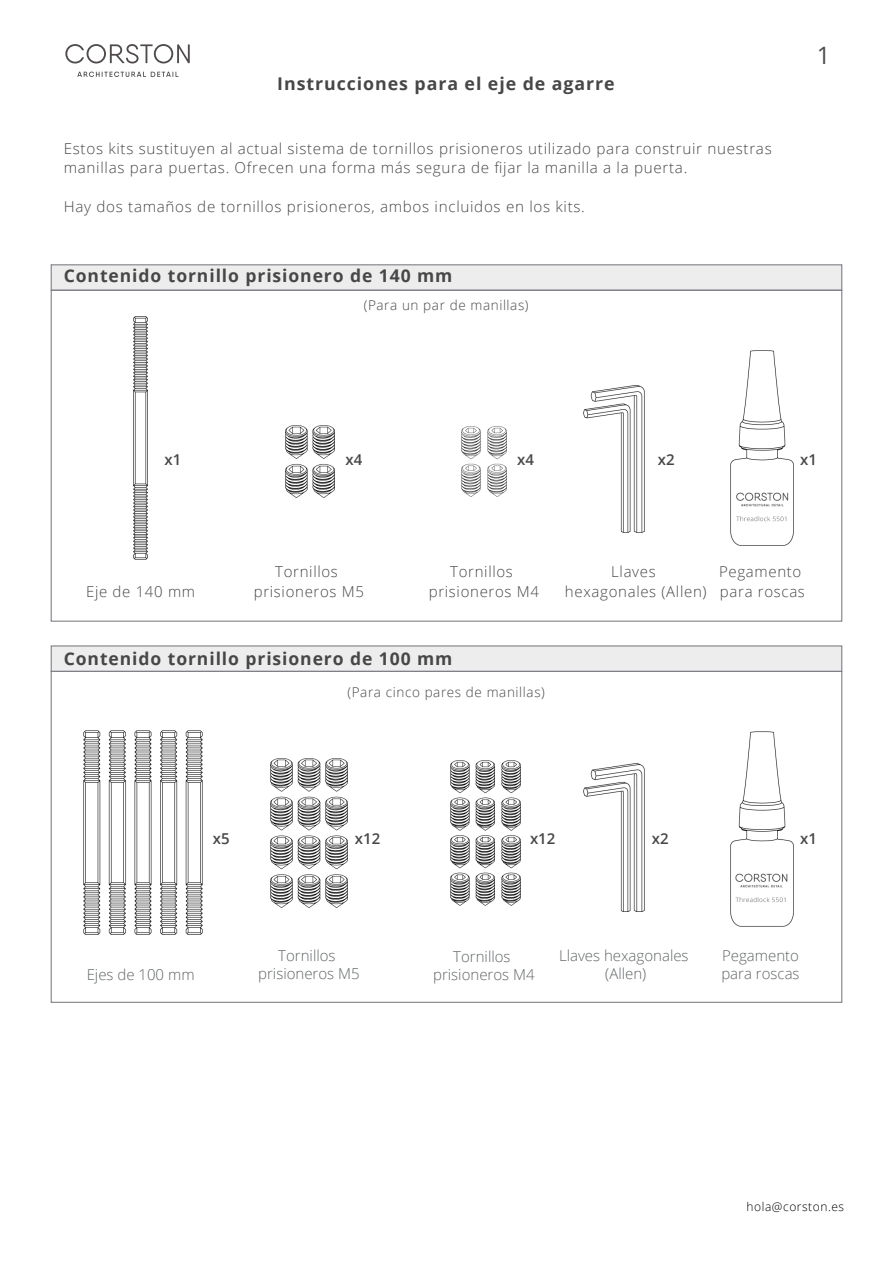
<style>
.page{position:relative;width:893px;height:1263px;background:#fff}
.page>*{position:absolute;margin:0;border:0;box-sizing:border-box;transform-origin:0 0}
.t1{font:24px "Open Sans";color:#4f4b4b}
.t2{font:700 17.55px "Open Sans";letter-spacing:.05em;color:#484747}
.t3{font:700 17.55px "Open Sans";letter-spacing:.05em;color:#474747}
.t4{font:300 15px/19.5px "Open Sans";letter-spacing:.045em;color:#474747;text-align:center}
.t5{font:300 15px/18px "Open Sans";color:#616567;text-align:center}
.t6{font:600 15px "Open Sans";color:#474747}
.t7{font:300 13.5px "Open Sans";letter-spacing:.045em;color:#474747}
.t8{font:300 12px "Open Sans";letter-spacing:.045em;color:#000}
</style>
<div class="page">
<svg style="left:65px;top:44px;width:125px;height:33px"></svg>
<img style="left:731px;top:732px;width:63px;height:194px">
<img style="left:583px;top:764px;width:62px;height:147px">
<img style="left:451px;top:760px;width:70px;height:145px">
<img style="left:84px;top:731px;width:119px;height:204px">
<img style="left:271px;top:758px;width:76px;height:150px">
<img style="left:133px;top:316px;width:15px;height:243px">
<img style="left:285px;top:425px;width:49px;height:73px">
<img style="left:462px;top:427px;width:44px;height:70px">
<img style="left:731px;top:351px;width:63px;height:194px">
<img style="left:583px;top:385px;width:62px;height:147px">
<div style="left:51px;top:264px;width:791px;height:27px;background:#eeedee;border:1px solid #808186"></div>
<div style="left:51px;top:645px;width:791px;height:27px;background:#eeedee;border:1px solid #808186"></div>
<p class="t3" style="left:277px;top:71px;width:339px">Instrucciones para el eje de agarre</p>
<p class="t4" style="left:64px;top:138px;width:709px;text-align:left">Estos kits sustituyen al actual sistema de tornillos prisioneros utilizado para construir nuestras manillas para puertas. Ofrecen una forma más segura de fijar la manilla a la puerta.</p>
<p class="t4" style="left:64px;top:196px;width:523px">Hay dos tamaños de tornillos prisioneros, ambos incluidos en los kits.</p>
<p class="t2" style="left:64px;top:264px;width:390px">Contenido tornillo prisionero de 140 mm</p>
<p class="t7" style="left:364px;top:295px;width:166px">(Para un par de manillas)</p>
<h1 class="t1" style="left:817px;top:39px;width:15px">1</h1>
<p class="t6" style="left:165px;top:449px;width:18px">x1</p>
<p class="t6" style="left:345px;top:449px;width:18px">x4</p>
<p class="t6" style="left:517px;top:449px;width:18px">x4</p>
<p class="t6" style="left:658px;top:449px;width:18px">x2</p>
<p class="t6" style="left:800px;top:449px;width:18px">x1</p>
<p class="t4" style="left:86px;top:581px;width:111px">Eje de 140 mm</p>
<p class="t4" style="left:254px;top:561px;width:112px">Tornillos prisioneros M5</p>
<p class="t4" style="left:429px;top:561px;width:112px">Tornillos prisioneros M4</p>
<p class="t2" style="left:64px;top:646px;width:390px">Contenido tornillo prisionero de 100 mm</p>
<p class="t7" style="left:347px;top:683px;width:199px">(Para cinco pares de manillas)</p>
<p class="t4" style="left:565px;top:561px;width:143px">Llaves<br>hexagonales (Allen)</p>
<p class="t4" style="left:719px;top:561px;width:87px;text-align:left">Pegamento para roscas</p>
<p class="t6" style="left:213px;top:828px;width:18px">x5</p>
<p class="t6" style="left:355px;top:828px;width:27px">x12</p>
<p class="t5" style="left:87px;top:965px;width:109px">Ejes de 100 mm</p>
<p class="t5" style="left:258px;top:947px;width:103px">Tornillos prisioneros M5</p>
<p class="t6" style="left:530px;top:828px;width:27px">x12</p>
<p class="t6" style="left:652px;top:828px;width:18px">x2</p>
<p class="t6" style="left:800px;top:828px;width:18px">x1</p>
<p class="t5" style="left:433px;top:947px;width:103px">Tornillos prisioneros M4</p>
<p class="t5" style="left:559px;top:947px;width:131px">Llaves hexagonales (Allen)</p>
<p class="t5" style="left:721px;top:947px;width:80px;text-align:left">Pegamento para roscas</p>
<p class="t8" style="left:747px;top:1199px;width:99px">hola@corston.es</p>
</div>
